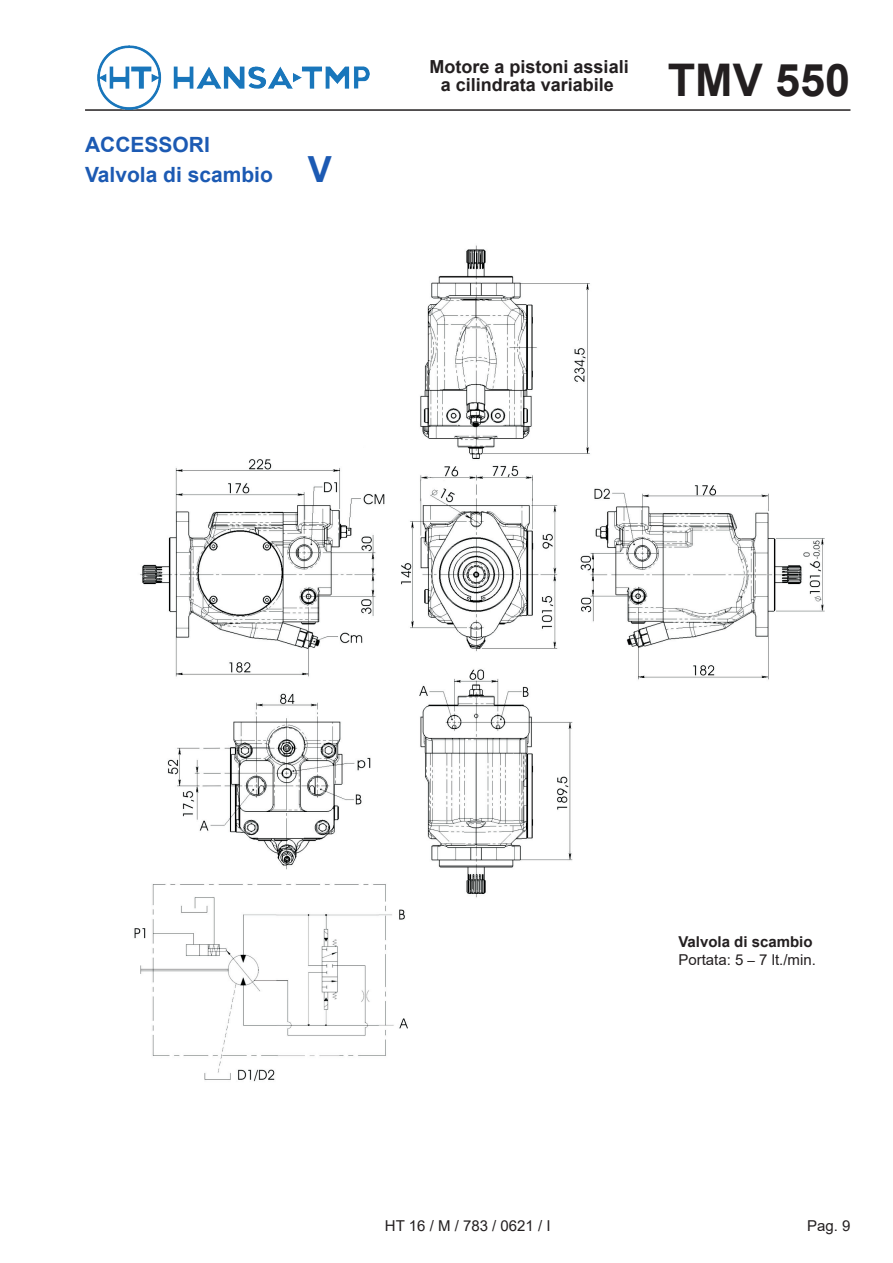
<style>
.page{position:relative;width:893px;height:1263px;background:#fff}
.page>*{position:absolute;margin:0;border:0;box-sizing:border-box;transform-origin:0 0}
.t1{font:700 45px "Arial";color:#231f20}
.t2{font:700 21px "Arial";color:#1c5ab3}
.t3{font:700 18px/18px "Arial";color:#231f20;text-align:center}
.t4{font:15px "Arial";color:#231f20}
.t5{font:700 15px "Arial";color:#231f20}
.s1{font-size:36px}
.s2{font-size:13.5px}
</style>
<div class="page">
<hr style="left:85px;top:109px;width:765px;height:2px;background:#231f20">
<img style="left:98px;top:46px;width:271px;height:64px">
<img style="left:134px;top:245px;width:691px;height:837px">
<p class="t2" style="left:85px;top:130px;width:126px">ACCESSORI</p>
<p class="t2" style="left:85px;top:160px;width:248px">Valvola di scambio <span class="s1">V</span></p>
<p class="t3" style="left:430px;top:58px;width:201px">Motore a pistoni assiali a cilindrata variabile</p>
<h1 class="t1" style="left:668px;top:48px;width:184px">TMV 550</h1>
<p class="t4" style="left:385px;top:1216px;width:167px">HT 16 / M / 783 / 0621 / I</p>
<p class="t5" style="left:678px;top:931px;width:136px">Valvola di scambio</p>
<p class="t4" style="left:678px;top:949px;width:139px">Portata: 5 <span class="s2">–</span> 7 lt./min.</p>
<p class="t4" style="left:807px;top:1216px;width:45px">Pag. 9</p>
</div>
